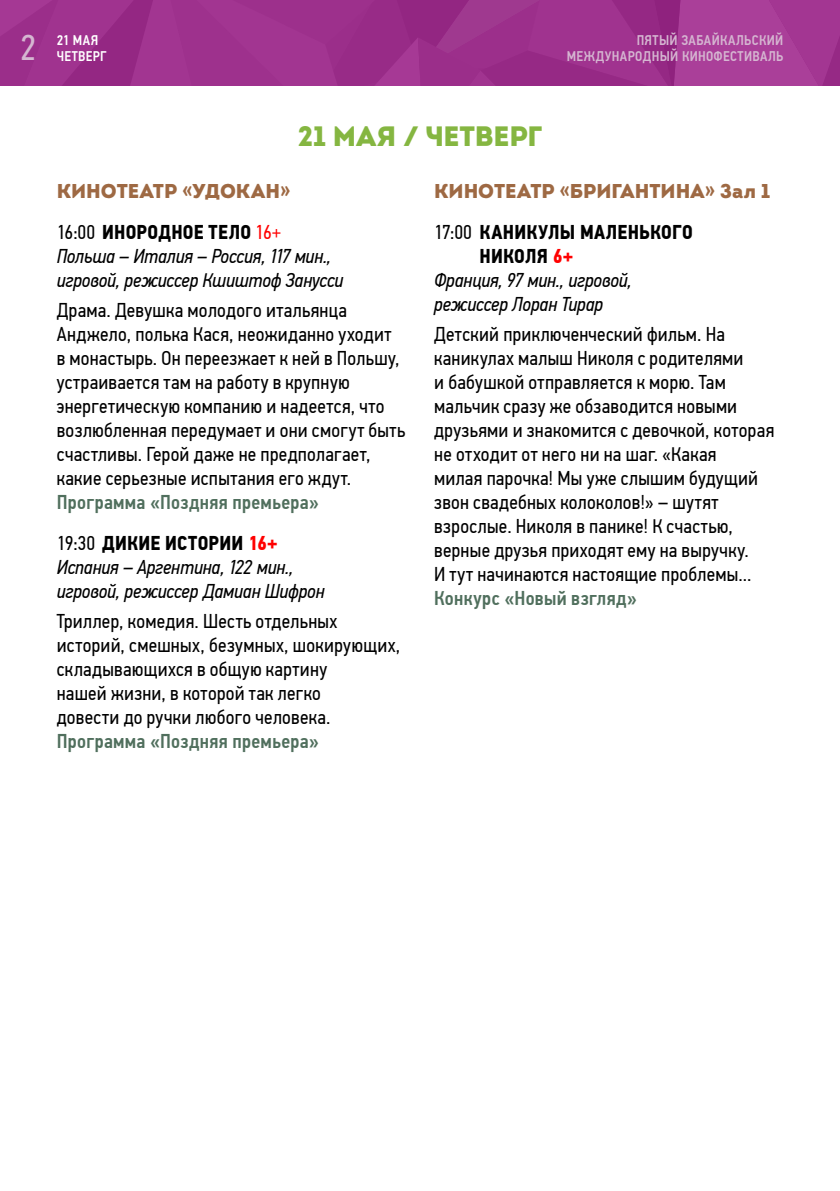
<style>
.page{position:relative;width:840px;height:1191px;background:#fff}
.page>*{position:absolute;margin:0;border:0;box-sizing:border-box;transform-origin:0 0}
.t1{font:36px "PF Din Text Cond Pro";color:#d5b6d1}
.t2{font:900 28px "Intro";letter-spacing:-.01em;color:#85b641}
.t3{font:20px/24px "PF Din Text Cond Pro";letter-spacing:.015em;color:#000}
.t4{font:italic 20px/24px "PF Din Text Cond Pro";letter-spacing:-.005em;color:#000}
.t5{font:500 20px/41px "PF Din Text Cond Pro";letter-spacing:.015em;color:#506f5d}
.t6{font:900 20px "Intro";color:#9e6943}
.t7{font:700 20px "PF Din Text Cond Pro";letter-spacing:.01em;color:#000}
.t8{font:500 14px "PF Din Text Cond Pro";letter-spacing:.025em;color:#d5b6d1}
.t9{font:500 14px/16.8px "PF Din Text Cond Pro";letter-spacing:.025em;color:#fff}
.s1{font-style:normal}
.s2{font-weight:700;font-style:normal}
.s3{font-style:normal;color:#f00}
.s4{font-weight:400;color:#000}
.s5{font-weight:700;color:#000}
.s6{font-weight:700;color:#f00}
.s7{font-weight:400}
.s8{color:#f00}
</style>
<div class="page">
<svg style="left:0;top:0;width:839px;height:85px"></svg>
<h1 class="t1" style="left:20px;top:26px;width:18px">2</h1>
<p class="t9" style="left:57px;top:31px;width:51px">21 МАЯ<br>ЧЕТВЕРГ</p>
<p class="t8" style="left:636px;top:31px;width:148px">ПЯТЫЙ ЗАБАЙКАЛЬСКИЙ</p>
<p class="t8" style="left:566px;top:48px;width:218px">МЕЖДУНАРОДНЫЙ КИНОФЕСТИВАЛЬ</p>
<h2 class="t2" style="left:297px;top:117px;width:246px">21 МАЯ / ЧЕТВЕРГ</h2>
<p class="t6" style="left:57px;top:178px;width:235px">КИНОТЕАТР «УДОКАН»</p>
<p class="t4" style="left:57px;top:220px;width:288px"><span class="s1">16:00</span> <span class="s2">ИНОРОДНОЕ ТЕЛО</span> <span class="s3">16+<br></span>Польша – Италия – Россия, 117 мин., игровой, режиссер Кшиштоф Занусси</p>
<p class="t3" style="left:57px;top:298px;width:350px">Драма. Девушка молодого итальянца Анджело, полька Кася, неожиданно уходит<br>в монастырь. Он переезжает к ней в Польшу, устраивается там на работу в крупную энергетическую компанию и надеется, что возлюбленная передумает и они смогут быть счастливы. Герой даже не предполагает, какие серьезные испытания его ждут.</p>
<p class="t5" style="left:57px;top:482px;width:263px">Программа «Поздняя премьера»<br><span class="s4">19:30</span> <span class="s5">ДИКИЕ ИСТОРИИ</span> <span class="s6">16+</span></p>
<p class="t4" style="left:57px;top:555px;width:269px">Испания – Аргентина, 122 мин., игровой, режиссер Дамиан Шифрон</p>
<p class="t3" style="left:57px;top:609px;width:345px">Триллер, комедия. Шесть отдельных историй, смешных, безумных, шокирующих, складывающихся в общую картину<br>нашей жизни, в которой так легко<br>довести до ручки любого человека.</p>
<p class="t5" style="left:57px;top:720px;width:263px">Программа «Поздняя премьера»</p>
<p class="t6" style="left:434px;top:178px;width:337px">КИНОТЕАТР «БРИГАНТИНА» Зал 1</p>
<p class="t7" style="left:434px;top:220px;width:260px"><span class="s7">17:00</span> КАНИКУЛЫ МАЛЕНЬКОГО</p>
<p class="t7" style="left:479px;top:244px;width:95px">НИКОЛЯ <span class="s8">6+</span></p>
<p class="t4" style="left:434px;top:268px;width:199px">Франция, 97 мин., игровой,</p>
<p class="t4" style="left:434px;top:292px;width:170px">режиссер Лоран Тирар</p>
<p class="t3" style="left:434px;top:322px;width:341px">Детский приключенческий фильм. На каникулах малыш Николя с родителями<br>и бабушкой отправляется к морю. Там мальчик сразу же обзаводится новыми друзьями и знакомится с девочкой, которая не отходит от него ни на шаг. «Какая<br>милая парочка! Мы уже слышим будущий звон свадебных колоколов!» – шутят взрослые. Николя в панике! К счастью, верные друзья приходят ему на выручку.<br>И тут начинаются настоящие проблемы...</p>
<p class="t5" style="left:434px;top:578px;width:204px">Конкурс «Новый взгляд»</p>
</div>
